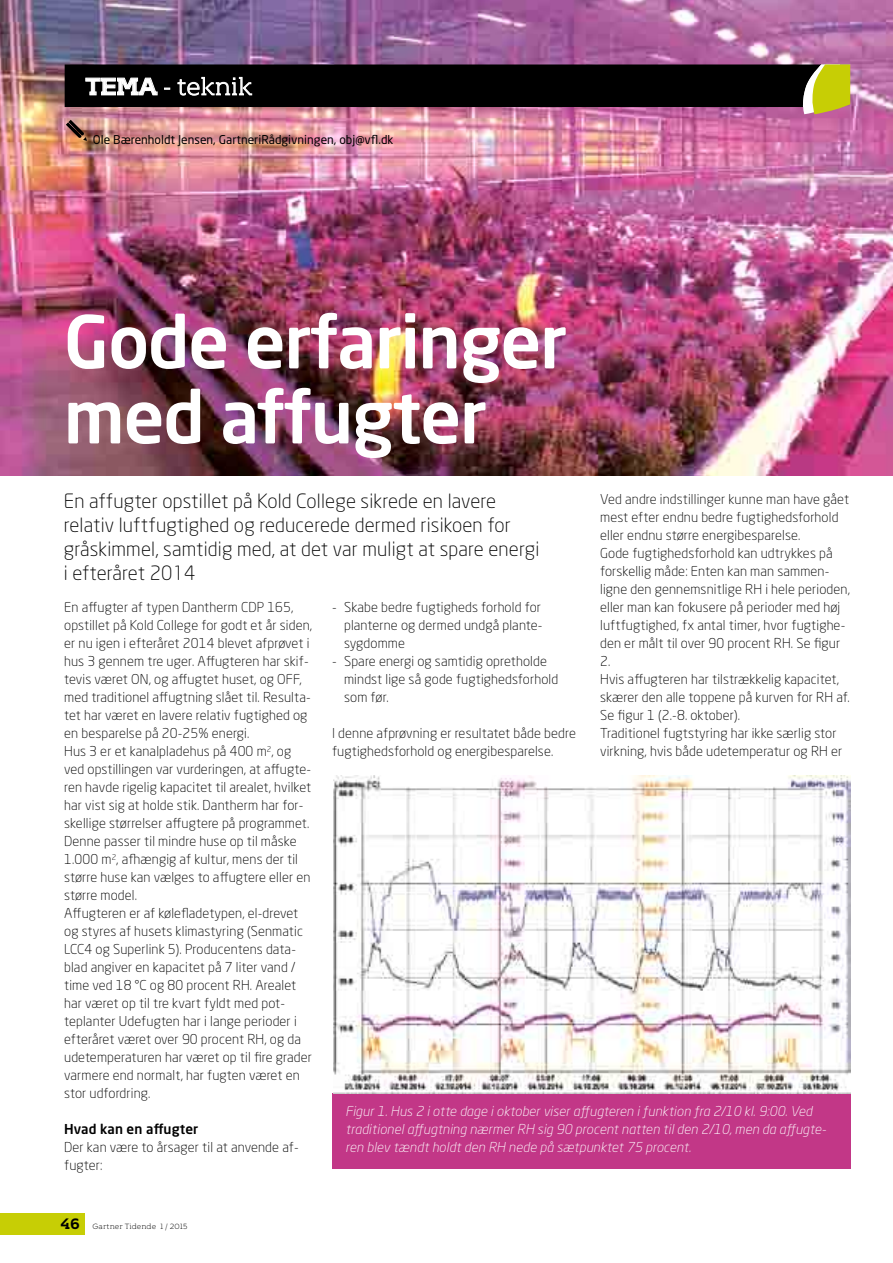
<style>
.page{position:relative;width:893px;height:1263px;background:#fff}
.page>*{position:absolute;margin:0;border:0;box-sizing:border-box;transform-origin:0 0}
.t1{font:500 72px/75px "Neo Sans";letter-spacing:-.02em;color:#fff}
.t2{font:300 24px "Kontrapunkt Bob";letter-spacing:-.02em;color:#fff}
.t3{font:700 24px "Kontrapunkt Bob";color:#fff}
.t4{font:300 19.5px/24px "Neo Sans";letter-spacing:.01em;color:#000}
.t5{font:300 13.5px/18px "Neo Sans Std";letter-spacing:.01em;color:#000}
.t6{font:italic 300 13.5px/18px "Neo Sans Std";letter-spacing:.01em;color:#fff}
.t7{font:500 13.5px "Neo Sans Std";letter-spacing:.01em;color:#000}
.t8{font:12px "Neo Sans Std";color:#000}
.t9{font:300 7.5px "Kontrapunkt Bob";color:#000}
.s1{font-weight:700;font-size:15px}
</style>
<div class="page">
<div style="left:0;top:1213px;width:84px;height:21px;background:#c7ce05"></div>
<img style="left:0;top:0;width:893px;height:475px">
<svg style="left:66px;top:120px;width:21px;height:21px"></svg>
<div style="left:333px;top:1093px;width:518px;height:76px;background:#c23787"></div>
<img style="left:333px;top:775px;width:518px;height:319px">
<svg style="left:65px;top:64px;width:785px;height:50px;background:#2c211e"></svg>
<h2 class="t3" style="left:85px;top:73px;width:19px">TEMA</h2>
<h2 class="t2" style="left:163px;top:74px;width:91px">- teknik</h2>
<p class="t8" style="left:93px;top:132px;width:302px">Ole Bærenholdt Jensen, GartneriRådgivningen, obj@vfl.dk</p>
<h1 class="t1" style="left:64px;top:303px;width:505px">Gode erfaringer med affugter</h1>
<h3 class="t4" style="left:64px;top:489px;width:477px">En affugter opstillet på Kold College sikrede en lavere relativ luftfugtighed og reducerede dermed risikoen for gråskimmel, samtidig med, at det var muligt at spare energi i efteråret 2014</h3>
<p class="t5" style="left:600px;top:490px;width:251px">Ved andre indstillinger kunne man have gået mest efter endnu bedre fugtighedsforhold eller endnu større energibesparelse.<br>Gode fugtighedsforhold kan udtrykkes på forskellig måde: Enten kan man sammen&shy;ligne den gennemsnitlige RH i hele perioden, eller man kan fokusere på perioder med høj luftfugtighed, fx antal timer, hvor fugtighe&shy;den er målt til over 90 procent RH. Se figur 2.<br>Hvis affugteren har tilstrækkelig kapacitet, skærer den alle toppene på kurven for RH af.<br>Se figur 1 (2.-8. oktober).<br>Traditionel fugtstyring har ikke særlig stor virkning, hvis både udetemperatur og RH er</p>
<p class="t5" style="left:344px;top:598px;width:200px;text-align:justify;text-indent:-12px">- Skabe bedre fugtigheds forhold for planterne og dermed undgå plante&shy;sygdomme</p>
<p class="t5" style="left:344px;top:652px;width:216px;text-indent:-12px">- Spare energi og samtidig opretholde mindst lige så gode fugtighedsforhold som før.</p>
<p class="t5" style="left:332px;top:724px;width:245px">I denne afprøvning er resultatet både bedre fugtighedsforhold og energibesparelse.</p>
<p class="t5" style="left:64px;top:598px;width:249px">En affugter af typen Dantherm CDP 165, opstillet på Kold College for godt et år siden, er nu igen i efteråret 2014 blevet afprøvet i hus 3 gennem tre uger. Affugteren har skif&shy;tevis været ON, og affugtet huset, og OFF, med traditionel affugtning slået til. Resulta&shy;tet har været en lavere relativ fugtighed og en besparelse på 20-25% energi.<br>Hus 3 er et kanalpladehus på 400 m<sup>2</sup>, og ved opstillingen var vurderingen, at affugte&shy;ren havde rigelig kapacitet til arealet, hvilket har vist sig at holde stik. Dantherm har for&shy;skellige størrelser affugtere på programmet.<br>Denne passer til mindre huse op til måske 1.000 m<sup>2</sup>, afhængig af kultur, mens der til større huse kan vælges to affugtere eller en større model.<br>Affugteren er af kølefladetypen, el-drevet og styres af husets klimastyring (Senmatic LCC4 og Superlink 5). Producentens data&shy;blad angiver en kapacitet på 7 liter vand / time ved 18 °C og 80 procent RH. Arealet har været op til tre kvart fyldt med pot&shy;teplanter Udefugten har i lange perioder i efteråret været over 90 procent RH, og da udetemperaturen har været op til fire grader varmere end normalt, har fugten været en stor udfordring.</p>
<p class="t7" style="left:64px;top:1120px;width:136px">Hvad kan en affugter</p>
<p class="t5" style="left:64px;top:1138px;width:236px">Der kan være to årsager til at anvende af&shy;fugter:</p>
<p class="t6" style="left:346px;top:1102px;width:482px">Figur 1. Hus 2 i otte dage i oktober viser affugteren i funktion fra 2/10 kl. 9:00. Ved traditionel affugtning nærmer RH sig 90 procent natten til den 2/10, men da affugte&shy;ren blev tændt holdt den RH nede på sætpunktet 75 procent.</p>
<p class="t9" style="left:61px;top:1223px;width:128px"><span class="s1">46</span> Gartner Tidende 1 / 2015</p>
</div>
